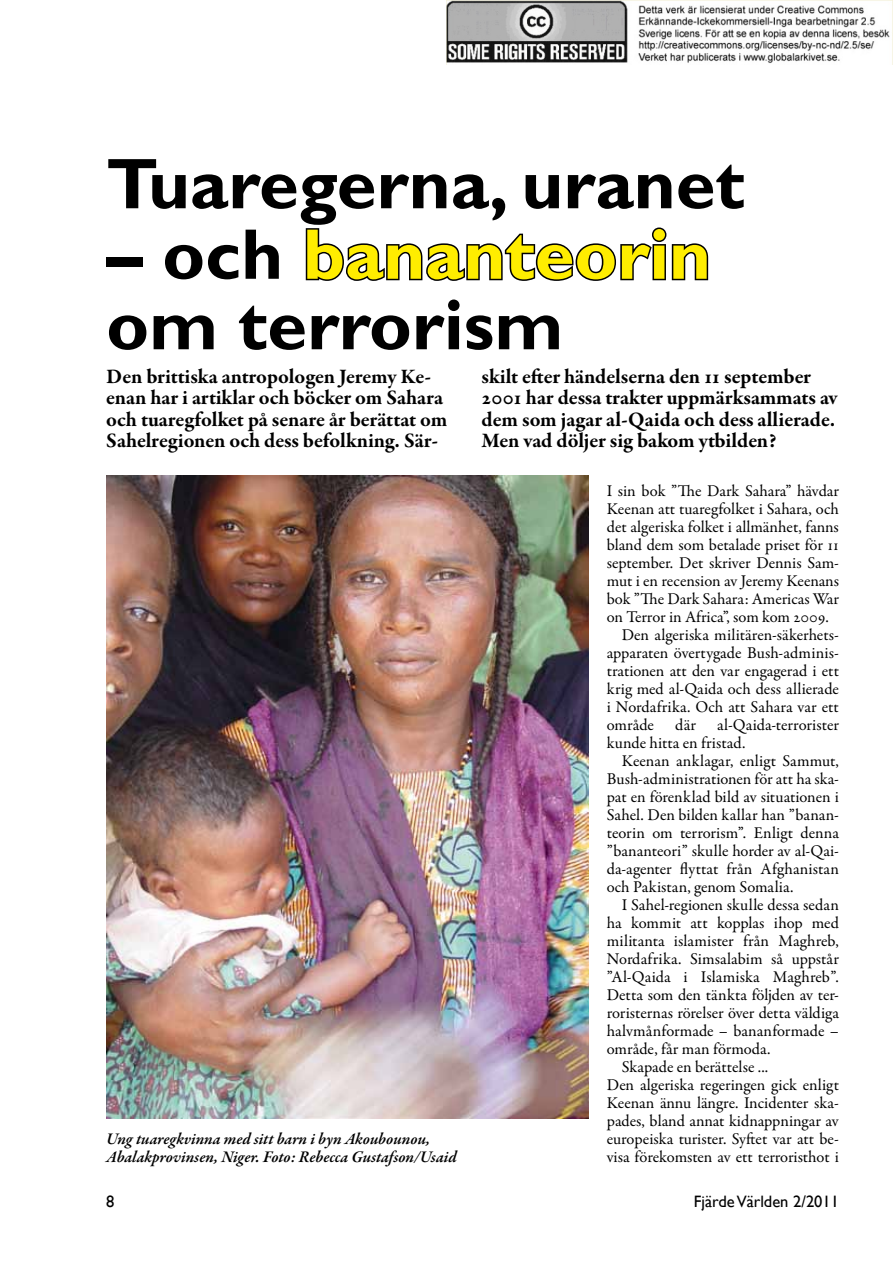
<style>
.page{position:relative;width:893px;height:1263px;background:#fff}
.page>*{position:absolute;margin:0;border:0;box-sizing:border-box;transform-origin:0 0}
.t1{font:700 72px/70.5px "Gill Sans";color:#000}
.t2{font:700 21px/21px "Garamond Premr Pro";letter-spacing:-.005em;color:#000}
.t3{font:16.5px/18px "Garamond Premr Pro";color:#000}
.t4{font:italic 600 16.5px/18px "Garamond Premr Pro";color:#000}
.t5{font:16.5px "Gill Sans";color:#000}
.s1{color:#ffed00}
</style>
<div class="page">
<svg style="left:305px;top:227px;width:404px;height:54px"></svg>
<img style="left:106px;top:475px;width:483px;height:643px">
<img style="left:446px;top:0;width:447px;height:65px">
<h1 class="t1" style="left:106px;top:151px;width:640px">Tuaregerna, uranet</h1>
<h1 class="t1" style="left:106px;top:221px;width:606px">– och <span class="s1">bananteorin </span>om terrorism</h1>
<p class="t2" style="left:106px;top:367px;width:343px">Den brittiska antropologen Jeremy Ke&shy;enan har i artiklar och böcker om Sahara och tuaregfolket på senare år berättat om Sahelregionen och dess befolkning. Sär-</p>
<p class="t2" style="left:482px;top:367px;width:357px">skilt efter händelserna den 11 september 2001 har dessa trakter uppmärksammats av dem som jagar al-Qaida och dess allierade.<br>Men vad döljer sig bakom ytbilden?</p>
<p class="t4" style="left:106px;top:1131px;width:352px">Ung tuaregkvinna med sitt barn i byn Akoubounou,<br>Abalakprovinsen, Niger. Foto: Rebecca Gustafson/Usaid</p>
<p class="t3" style="left:607px;top:482px;width:234px">I sin bok ”The Dark Sahara” hävdar</p>
<p class="t3" style="left:607px;top:500px;width:234px">Keenan att tuaregfolket i Sahara, och</p>
<p class="t3" style="left:607px;top:518px;width:234px">det algeriska folket i allmänhet, fanns</p>
<p class="t3" style="left:607px;top:536px;width:234px">bland dem som betalade priset för 11</p>
<p class="t3" style="left:607px;top:554px;width:234px">september. Det skriver Dennis Sam-</p>
<p class="t3" style="left:607px;top:572px;width:234px">mut i en recension av Jeremy Keenans</p>
<p class="t3" style="left:607px;top:590px;width:234px">bok ”The Dark Sahara: Americas War</p>
<p class="t3" style="left:607px;top:608px;width:224px">on Terror in Africa”, som kom 2009.</p>
<p class="t3" style="left:622px;top:626px;width:219px">Den algeriska militären-säkerhets-</p>
<p class="t3" style="left:607px;top:644px;width:234px">apparaten övertygade Bush-adminis-</p>
<p class="t3" style="left:607px;top:662px;width:234px">trationen att den var engagerad i ett</p>
<p class="t3" style="left:607px;top:680px;width:234px">krig med al-Qaida och dess allierade</p>
<p class="t3" style="left:607px;top:698px;width:234px">i Nordafrika. Och att Sahara var ett</p>
<p class="t3" style="left:607px;top:716px;width:49px">område</p>
<p class="t3" style="left:675px;top:716px;width:22px">där</p>
<p class="t3" style="left:607px;top:716px;width:234px;text-indent:110px">al-Qaida-terrorister kunde hitta en fristad.</p>
<p class="t3" style="left:607px;top:752px;width:234px;text-align:justify;text-indent:15px">Keenan anklagar, enligt Sammut, Bush-administrationen för att ha ska&shy;pat en förenklad bild av situationen i Sahel. Den bilden kallar han ”banan&shy;teorin om terrorism”. Enligt denna ”bananteori” skulle horder av al-Qai&shy;da-agenter flyttat från Afghanistan och Pakistan, genom Somalia.</p>
<p class="t3" style="left:622px;top:896px;width:219px">I Sahel-regionen skulle dessa sedan</p>
<p class="t3" style="left:607px;top:914px;width:234px">ha kommit att kopplas ihop med</p>
<p class="t3" style="left:607px;top:932px;width:234px">militanta islamister från Maghreb,</p>
<p class="t3" style="left:607px;top:950px;width:234px">Nordafrika. Simsalabim så uppstår</p>
<p class="t3" style="left:607px;top:968px;width:234px">”Al-Qaida i Islamiska Maghreb”.</p>
<p class="t3" style="left:607px;top:986px;width:234px">Detta som den tänkta följden av ter-</p>
<p class="t3" style="left:607px;top:1004px;width:234px">roristernas rörelser över detta väldiga</p>
<p class="t3" style="left:607px;top:1022px;width:234px">halvmånformade – bananformade –</p>
<p class="t3" style="left:607px;top:1040px;width:165px">område, får man förmoda.</p>
<p class="t3" style="left:622px;top:1058px;width:148px">Skapade en berättelse ...</p>
<p class="t3" style="left:607px;top:1076px;width:234px">Den algeriska regeringen gick enligt</p>
<p class="t3" style="left:607px;top:1094px;width:234px">Keenan ännu längre. Incidenter ska-</p>
<p class="t3" style="left:607px;top:1112px;width:234px">pades, bland annat kidnappningar av</p>
<p class="t3" style="left:607px;top:1130px;width:234px">europeiska turister. Syftet var att be-</p>
<p class="t3" style="left:607px;top:1148px;width:234px">visa förekomsten av ett terroristhot i</p>
<p class="t5" style="left:106px;top:1192px;width:10px">8</p>
<p class="t5" style="left:694px;top:1192px;width:147px">Fjärde Världen 2/2011</p>
</div>
